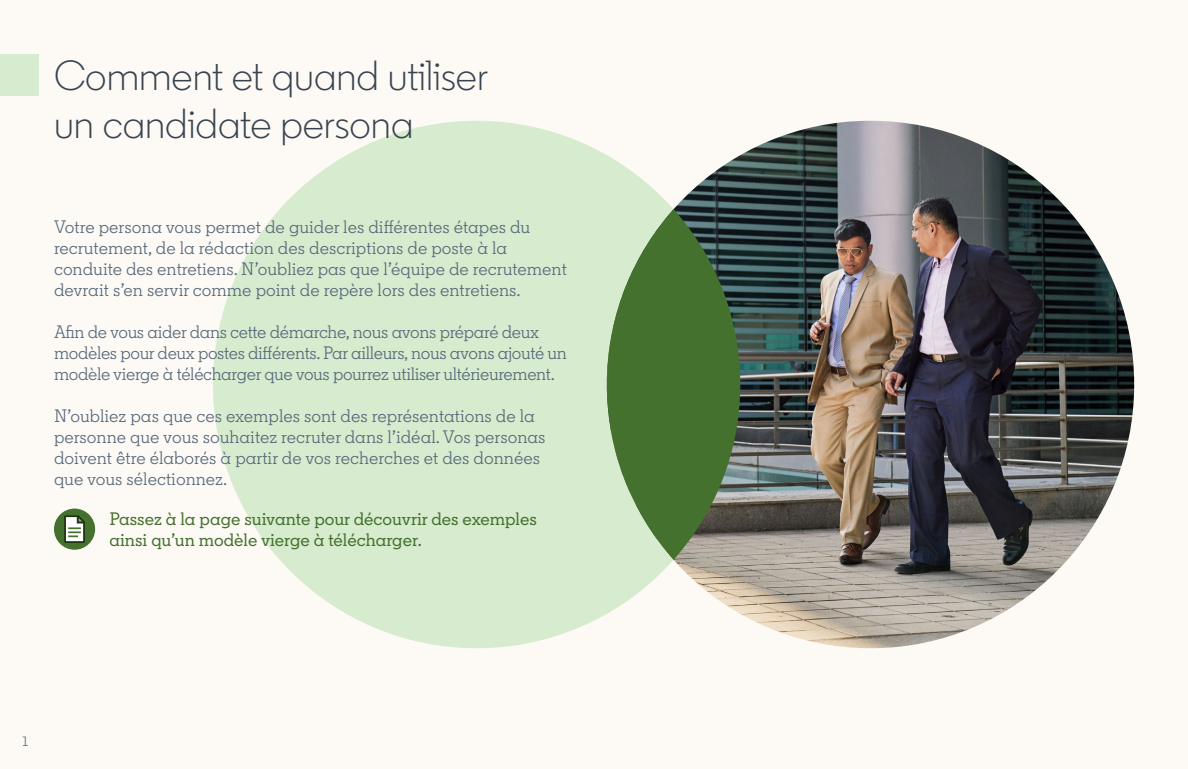
<style>
.page{position:relative;width:1188px;height:769px;background:#fdfaf5}
.page>*{position:absolute;margin:0;border:0;box-sizing:border-box;transform-origin:0 0}
.t1{font:300 42px/48px "Community";color:#38434f}
.t2{font:18px/21px "Community Slab";color:#56687a}
.t3{font:18px/21px "Community Slab";letter-spacing:-.02em;color:#56687a}
.t4{font:500 18px/21px "Community Slab";color:#44712e}
.t5{font:13.5px "Community Slab";color:#56687a}
</style>
<div class="page">
<div style="left:213px;top:121px;width:527px;height:527px;background:#d7ebce;border-radius:50%"></div>
<img style="left:607px;top:121px;width:527px;height:527px;border-radius:264px">
<div style="left:607px;top:209px;width:133px;height:351px;background:#44712e;border-radius:50%"></div>
<div style="left:0;top:54px;width:39px;height:41px;background:#d7ebce"></div>
<div style="left:54px;top:508px;width:41px;height:42px;background:#44712e;border-radius:50%"></div>
<svg style="left:64px;top:515px;width:21px;height:28px"></svg>
<h1 class="t1" style="left:54px;top:52px;width:436px">Comment et quand utiliser un candidate persona</h1>
<p class="t2" style="left:54px;top:216px;width:514px">Votre persona vous permet de guider les différentes étapes du recrutement, de la rédaction des descriptions de poste à la conduite des entretiens. N’oubliez pas que l’équipe de recrutement devrait s’en servir comme point de repère lors des entretiens.</p>
<p class="t3" style="left:54px;top:321px;width:514px">Afin de vous aider dans cette démarche, nous avons préparé deux modèles pour deux postes différents. Par ailleurs, nous avons ajouté un modèle vierge à télécharger que vous pourrez utiliser ultérieurement.</p>
<p class="t2" style="left:54px;top:405px;width:493px">N’oubliez pas que ces exemples sont des représentations de la personne que vous souhaitez recruter dans l’idéal. Vos personas doivent être élaborés à partir de vos recherches et des données que vous sélectionnez.</p>
<p class="t4" style="left:110px;top:508px;width:429px">Passez à la page suivante pour découvrir des exemples ainsi qu’un modèle vierge à télécharger.</p>
<p class="t5" style="left:22px;top:733px;width:7px">1</p>
</div>
